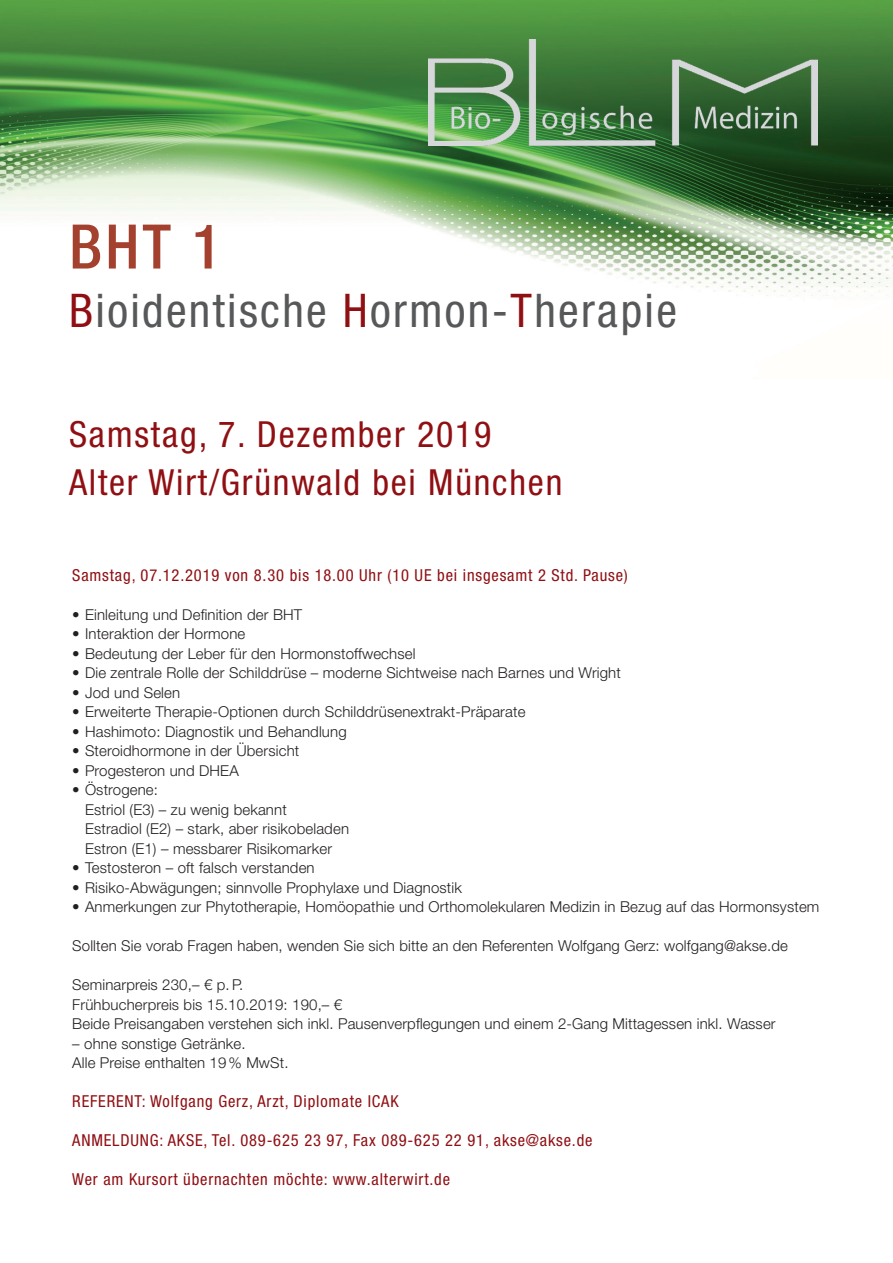
<style>
.page{position:relative;width:893px;height:1263px;background:#fff}
.page>*{position:absolute;margin:0;border:0;box-sizing:border-box;transform-origin:0 0}
.t1{font:500 condensed 61.5px "Helvetica Neue LT Pro";color:#a3402e}
.t2{font:condensed 46.5px "Helvetica Neue LT Pro";letter-spacing:.05em;color:#57585a}
.t3{font:condensed 36px/48px "Helvetica Neue LT Pro";letter-spacing:.05em;color:#900f13}
.t4{font:condensed 16.5px "Helvetica Neue LT Pro";letter-spacing:.05em;color:#900f13}
.t5{font:300 15px/19.5px "Helvetica Neue LT Pro";letter-spacing:.01em;color:#231f20}
.s1{color:#900f13}
</style>
<div class="page">
<img style="left:0;top:0;width:893px;height:296px">
<img style="left:428px;top:39px;width:389px;height:106px">
<h1 class="t1" style="left:69px;top:210px;width:154px">BHT 1</h1>
<h2 class="t2" style="left:69px;top:284px;width:609px"><span class="s1">B</span>ioidentische <span class="s1">H</span>ormon-<span class="s1">T</span>herapie</h2>
<h3 class="t3" style="left:69px;top:410px;width:495px">Samstag, 7. Dezember 2019<br>Alter Wirt/Grünwald bei München</h3>
<p class="t4" style="left:72px;top:565px;width:557px">Samstag, 07.12.2019 von 8.30 bis 18.00 Uhr (10 UE bei insgesamt 2 Std. Pause)</p>
<p class="t5" style="left:72px;top:604px;width:231px">• Einleitung und Definition der BHT</p>
<p class="t5" style="left:72px;top:624px;width:175px">• Interaktion der Hormone</p>
<p class="t5" style="left:72px;top:643px;width:345px">• Bedeutung der Leber für den Hormonstoffwechsel</p>
<p class="t5" style="left:72px;top:663px;width:550px">• Die zentrale Rolle der Schilddrüse – moderne Sichtweise nach Barnes und Wright</p>
<p class="t5" style="left:72px;top:682px;width:109px">• Jod und Selen</p>
<p class="t5" style="left:72px;top:702px;width:455px">• Erweiterte Therapie-Optionen durch Schilddrüsenextrakt-Präparate</p>
<p class="t5" style="left:72px;top:721px;width:276px">• Hashimoto: Diagnostik und Behandlung</p>
<p class="t5" style="left:72px;top:741px;width:229px">• Steroidhormone in der Übersicht</p>
<p class="t5" style="left:72px;top:760px;width:168px">• Progesteron und DHEA</p>
<p class="t5" style="left:85px;top:780px;width:266px;text-indent:-13px">• Östrogene:<br>Estriol (E3) – zu wenig bekannt<br>Estradiol (E2) – stark, aber risikobeladen<br>Estron (E1) – messbarer Risikomarker</p>
<p class="t5" style="left:72px;top:858px;width:244px">• Testosteron – oft falsch verstanden</p>
<p class="t5" style="left:72px;top:877px;width:391px">• Risiko-Abwägungen; sinnvolle Prophylaxe und Diagnostik</p>
<p class="t5" style="left:72px;top:897px;width:749px">• Anmerkungen zur Phytotherapie, Homöopathie und Orthomolekularen Medizin in Bezug auf das Hormonsystem</p>
<p class="t5" style="left:72px;top:936px;width:717px">Sollten Sie vorab Fragen haben, wenden Sie sich bitte an den Referenten Wolfgang Gerz: wolfgang@akse.de</p>
<p class="t5" style="left:72px;top:975px;width:705px">Seminarpreis 230,– € p.P.<br>Frühbucherpreis bis 15.10.2019: 190,– €<br>Beide Preisangaben verstehen sich inkl. Pausenverpflegungen und einem 2-Gang Mittagessen inkl. Wasser</p>
<p class="t5" style="left:72px;top:1033px;width:218px">– ohne sonstige Getränke.<br>Alle Preise enthalten 19% MwSt.</p>
<p class="t4" style="left:72px;top:1092px;width:328px">Referent: Wolfgang Gerz, Arzt, Diplomate ICAK</p>
<p class="t4" style="left:72px;top:1131px;width:522px">Anmeldung: AKSE, Tel. 089-625 23 97, Fax 089-625 22 91, akse@akse.de</p>
<p class="t4" style="left:72px;top:1170px;width:379px">Wer am Kursort übernachten möchte: www.alterwirt.de</p>
</div>
